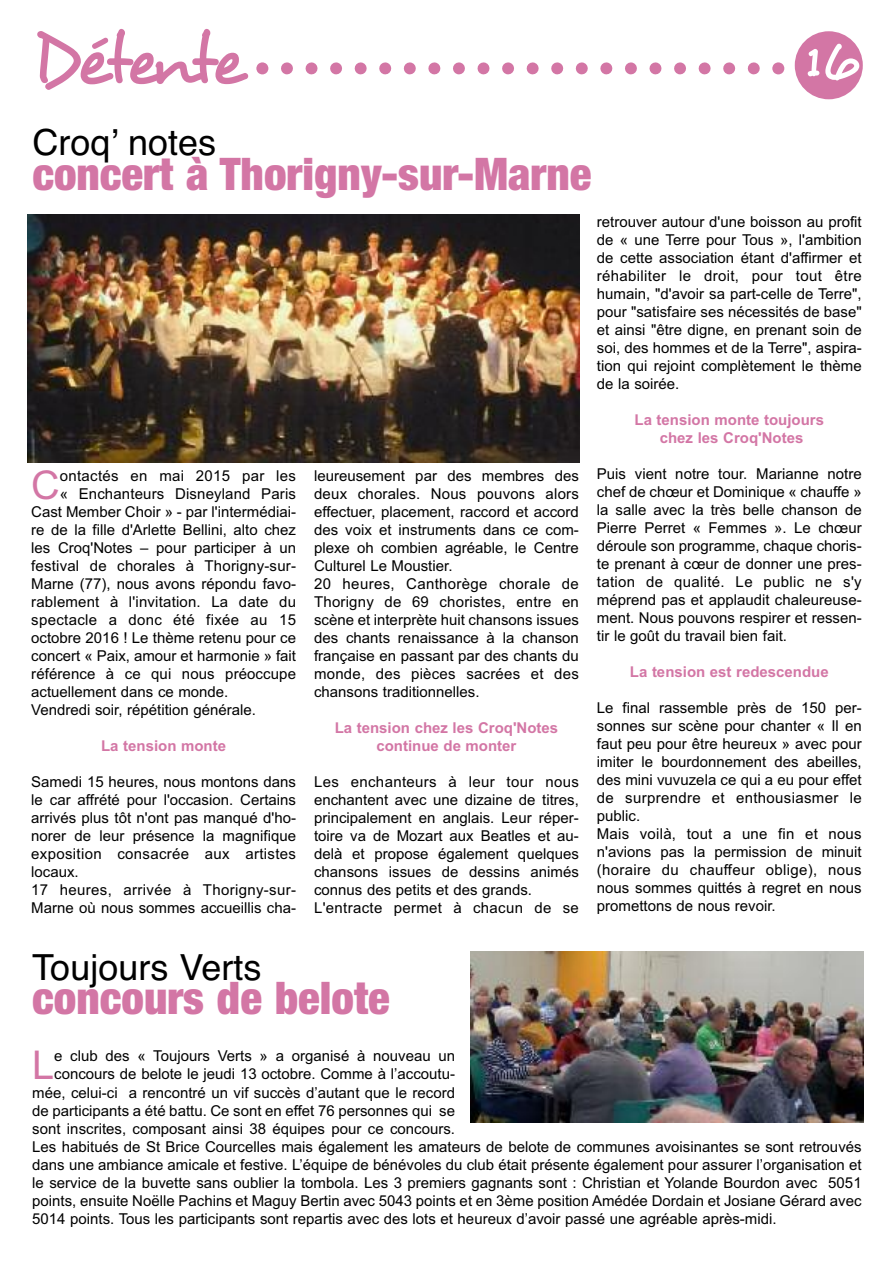
<style>
.page{position:relative;width:893px;height:1263px;background:#fff}
.page>*{position:absolute;margin:0;border:0;box-sizing:border-box;transform-origin:0 0}
.t1{font:72px "Desyrel";letter-spacing:-.065em;color:#d376a5}
.t2{font:54px "Desyrel";color:#fff}
.t3{font:900 condensed 45px "Helvetica Neue";color:#d376a5}
.t4{font:39.6px "Arial";color:#d376a5}
.t5{font:36px "Helvetica";color:#000}
.t6{font:15px/18px "Arial";color:#000}
.t7{font:700 15px/18px "Arial";color:#d376a5;text-align:center}
.t8{font:15px "Arial";letter-spacing:.02em;color:#000}
</style>
<div class="page">
<div style="left:795px;top:31px;width:68px;height:68px;background:#d376a5;border-radius:50%"></div>
<svg style="left:256px;top:62px;width:504px;height:12px"></svg>
<svg style="left:772px;top:62px;width:12px;height:12px"></svg>
<img style="left:28px;top:215px;width:551px;height:247px">
<img style="left:470px;top:951px;width:393px;height:171px">
<h1 class="t1" style="left:32px;top:16px;width:213px">Détente</h1>
<h3 class="t5" style="left:32px;top:122px;width:185px">Croq’ notes</h3>
<h3 class="t3" style="left:32px;top:137px;width:561px">concert à Thorigny-sur-Marne</h3>
<h2 class="t2" style="left:803px;top:27px;width:58px">16</h2>
<h3 class="t4" style="left:31px;top:462px;width:30px">C</h3>
<p class="t8" style="left:60px;top:467px;width:238px">ontactés en mai 2015 par les</p>
<p class="t6" style="left:60px;top:485px;width:238px">« Enchanteurs Disneyland Paris</p>
<p class="t6" style="left:31px;top:503px;width:266px">Cast Member Choir » - par l'intermédiai-</p>
<p class="t6" style="left:31px;top:521px;width:266px">re de la fille d'Arlette Bellini, alto chez</p>
<p class="t6" style="left:31px;top:539px;width:266px">les Croq'Notes – pour participer à un</p>
<p class="t6" style="left:31px;top:557px;width:266px">festival de chorales à Thorigny-sur-</p>
<p class="t6" style="left:31px;top:575px;width:266px">Marne (77), nous avons répondu favo-</p>
<p class="t6" style="left:31px;top:593px;width:266px">rablement à l'invitation. La date du</p>
<p class="t8" style="left:31px;top:611px;width:266px">spectacle a donc été fixée au 15</p>
<p class="t6" style="left:31px;top:629px;width:266px">octobre 2016 ! Le thème retenu pour ce</p>
<p class="t6" style="left:31px;top:647px;width:266px">concert « Paix, amour et harmonie » fait</p>
<p class="t6" style="left:31px;top:665px;width:266px">référence à ce qui nous préoccupe</p>
<p class="t6" style="left:31px;top:683px;width:199px">actuellement dans ce monde.</p>
<p class="t6" style="left:31px;top:701px;width:226px">Vendredi soir, répétition générale.</p>
<p class="t7" style="left:101px;top:737px;width:127px">La tension monte</p>
<p class="t6" style="left:31px;top:773px;width:266px">Samedi 15 heures, nous montons dans le car affrété pour l'occasion. Certains arrivés plus tôt n'ont pas manqué d'ho&shy;norer de leur présence la magnifique exposition consacrée aux artistes locaux.<br>17 heures, arrivée à Thorigny-sur-Marne où nous sommes accueillis cha-</p>
<p class="t6" style="left:314px;top:467px;width:266px">leureusement par des membres des deux chorales. Nous pouvons alors effectuer, placement, raccord et accord des voix et instruments dans ce com&shy;plexe oh combien agréable, le Centre Culturel Le Moustier.<br>20 heures, Canthorège chorale de Thorigny de 69 choristes, entre en scène et interprète huit chansons issues des chants renaissance à la chanson française en passant par des chants du monde, des pièces sacrées et des chansons traditionnelles.</p>
<p class="t7" style="left:335px;top:719px;width:225px">La tension chez les Croq'Notes continue de monter</p>
<p class="t6" style="left:314px;top:773px;width:266px">Les enchanteurs à leur tour nous enchantent avec une dizaine de titres, principalement en anglais. Leur réper&shy;toire va de Mozart aux Beatles et au&shy;delà et propose également quelques chansons issues de dessins animés connus des petits et des grands.<br>L'entracte permet à chacun de se</p>
<h3 class="t5" style="left:32px;top:946px;width:231px">Toujours Verts</h3>
<h3 class="t3" style="left:32px;top:961px;width:359px">concours de belote</h3>
<p class="t6" style="left:597px;top:213px;width:266px;text-align:justify">retrouver autour d'une boisson au profit de « une Terre pour Tous », l'ambition de cette association étant d'affirmer et réhabiliter le droit, pour tout être humain, "d'avoir sa part-celle de Terre", pour "satisfaire ses nécessités de base" et ainsi "être digne, en prenant soin de soi, des hommes et de la Terre", aspira&shy;tion qui rejoint complètement le thème de la soirée.</p>
<p class="t7" style="left:634px;top:411px;width:191px">La tension monte toujours chez les Croq'Notes</p>
<p class="t6" style="left:597px;top:465px;width:266px;text-align:justify">Puis vient notre tour. Marianne notre chef de chœur et Dominique « chauffe » la salle avec la très belle chanson de Pierre Perret « Femmes ». Le chœur déroule son programme, chaque choris&shy;te prenant à cœur de donner une pres&shy;tation de qualité. Le public ne s'y méprend pas et applaudit chaleureuse&shy;ment. Nous pouvons respirer et ressen&shy;tir le goût du travail bien fait.</p>
<p class="t7" style="left:630px;top:663px;width:200px">La tension est redescendue</p>
<p class="t6" style="left:597px;top:699px;width:266px">Le final rassemble près de 150 per&shy;sonnes sur scène pour chanter « Il en faut peu pour être heureux » avec pour imiter le bourdonnement des abeilles, des mini vuvuzela ce qui a eu pour effet de surprendre et enthousiasmer le public.<br>Mais voilà, tout a une fin et nous n'avions pas la permission de minuit (horaire du chauffeur oblige), nous nous sommes quittés à regret en nous promettons de nous revoir.</p>
<h3 class="t4" style="left:32px;top:1043px;width:24px">L</h3>
<p class="t6" style="left:54px;top:1047px;width:402px">e club des « Toujours Verts » a organisé à nouveau un</p>
<p class="t6" style="left:54px;top:1065px;width:402px">concours de belote le jeudi 13 octobre. Comme à l’accoutu-</p>
<p class="t6" style="left:32px;top:1083px;width:424px">mée, celui-ci a rencontré un vif succès d’autant que le record</p>
<p class="t6" style="left:32px;top:1101px;width:424px">de participants a été battu. Ce sont en effet 76 personnes qui se</p>
<p class="t6" style="left:32px;top:1119px;width:424px">sont inscrites, composant ainsi 38 équipes pour ce concours.</p>
<p class="t6" style="left:32px;top:1137px;width:831px">Les habitués de St Brice Courcelles mais également les amateurs de belote de communes avoisinantes se sont retrouvés</p>
<p class="t6" style="left:32px;top:1155px;width:831px">dans une ambiance amicale et festive. L’équipe de bénévoles du club était présente également pour assurer l’organisation et</p>
<p class="t6" style="left:32px;top:1173px;width:831px">le service de la buvette sans oublier la tombola. Les 3 premiers gagnants sont : Christian et Yolande Bourdon avec 5051</p>
<p class="t6" style="left:32px;top:1191px;width:831px">points, ensuite Noëlle Pachins et Maguy Bertin avec 5043 points et en 3ème position Amédée Dordain et Josiane Gérard avec</p>
<p class="t6" style="left:32px;top:1209px;width:746px">5014 points. Tous les participants sont repartis avec des lots et heureux d’avoir passé une agréable après-midi.</p>
</div>
